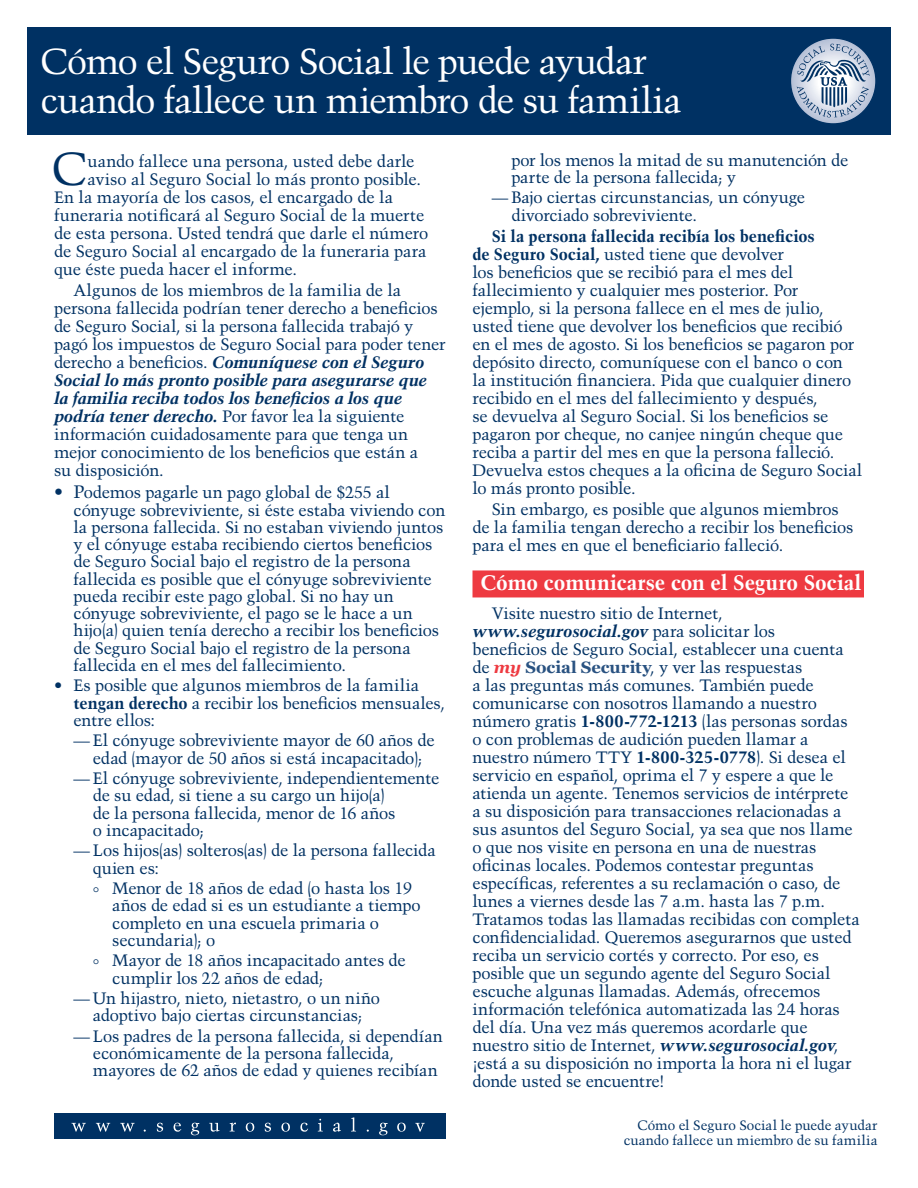
<style>
.page{position:relative;width:918px;height:1188px;background:#fff}
.page>*{position:absolute;margin:0;border:0;box-sizing:border-box;transform-origin:0 0}
.SP_Intro_Paragraph_c{font:46.2px "Trump Mediaeval";color:#003163}
.SP_Pub_Title_copy{font:36px/39px "Trump Mediaeval";letter-spacing:-.035em;color:#fff}
.SP_H1-1_copy{font:700 21px "Trump Mediaeval";letter-spacing:-.01em;color:#fff}
.SP_Paragraph_copy{font:16.5px/18px "Trump Mediaeval";letter-spacing:-.015em;color:#003163}
.Paragraph{font:16.5px/18px "Trump Mediaeval";letter-spacing:-.01em;color:#003163}
.SP_Intro_Paragraph_c-2{font:16.5px "Trump Mediaeval";letter-spacing:-.005em;color:#003163}
.Pub_Title_Small{font:13.5px/15px "Trump Mediaeval";color:#003163;text-align:right}
.s1{font-weight:700;font-style:italic}
.s2{font-size:18px}
.s3{font-weight:700}
.s4{font-family:"Georgia";font-weight:700;font-style:italic;color:#ee3a41}
.s5{font-family:"Georgia";font-weight:700;color:#295281}
</style>
<div class="page">
<div style="left:27px;top:27px;width:864px;height:108px;background:#003163"></div>
<svg style="left:790px;top:38px;width:86px;height:86px"></svg>
<svg style="left:797px;top:44px;width:73px;height:74px"></svg>
<div style="left:472px;top:570px;width:392px;height:27px;background:#ee3a41"></div>
<div style="left:54px;top:1114px;width:392px;height:25px;background:#003163"></div>
<svg style="left:71px;top:1117px;width:354px;height:18px"></svg>
<p class="SP_Pub_Title_copy" style="left:40px;top:42px;width:642px">Cómo el Seguro Social le puede ayudar cuando fallece un miembro de su familia</p>
<p class="SP_Intro_Paragraph_c" style="left:52px;top:140px;width:37px">C</p>
<p class="SP_Intro_Paragraph_c-2" style="left:88px;top:151px;width:328px">uando fallece una persona, usted debe darle</p>
<p class="SP_Intro_Paragraph_c-2" style="left:88px;top:169px;width:335px">aviso al Seguro Social lo más pronto posible.</p>
<p class="SP_Intro_Paragraph_c-2" style="left:54px;top:187px;width:340px">En la mayoría de los casos, el encargado de la</p>
<p class="SP_Intro_Paragraph_c-2" style="left:54px;top:205px;width:372px">funeraria notificará al Seguro Social de la muerte</p>
<p class="SP_Intro_Paragraph_c-2" style="left:54px;top:223px;width:376px">de esta persona. Usted tendrá que darle el número</p>
<p class="SP_Intro_Paragraph_c-2" style="left:54px;top:241px;width:374px">de Seguro Social al encargado de la funeraria para</p>
<p class="SP_Intro_Paragraph_c-2" style="left:54px;top:259px;width:245px">que éste pueda hacer el informe.</p>
<p class="Paragraph" style="left:54px;top:281px;width:393px;text-indent:19px">Algunos de los miembros de la familia de la persona fallecida podrían tener derecho a beneficios de Seguro Social, si la persona fallecida trabajó y pagó los impuestos de Seguro Social para poder tener derecho a beneficios. <span class="s1">Comuníquese con el Seguro Social lo más pronto posible para asegurarse que<br>la familia reciba todos los beneficios a los que podría tener derecho.</span> Por favor lea la siguiente información cuidadosamente para que tenga un mejor conocimiento de los beneficios que están a<br>su disposición.</p>
<p class="SP_Paragraph_copy" style="left:73px;top:484px;width:374px;line-height:17.2px;text-indent:-19px"><span class="s2">• P</span>odemos pagarle un pago global de $255 al cónyuge sobreviviente, si éste estaba viviendo con la persona fallecida. Si no estaban viviendo juntos y el cónyuge estaba recibiendo ciertos beneficios de Seguro Social bajo el registro de la persona fallecida es posible que el cónyuge sobreviviente pueda recibir este pago global. Si no hay un cónyuge sobreviviente, el pago se le hace a un hijo(a) quien tenía derecho a recibir los beneficios de Seguro Social bajo el registro de la persona fallecida en el mes del fallecimiento.</p>
<p class="SP_Paragraph_copy" style="left:73px;top:677px;width:373px;line-height:17.2px;text-indent:-19px">• Es posible que algunos miembros de la familia <span class="s3">tengan derecho</span> a recibir los beneficios mensuales, entre ellos:</p>
<p class="SP_Paragraph_copy" style="left:73px;top:732px;width:363px;line-height:17.2px;text-align:center">— El cónyuge sobreviviente mayor de 60 años de edad (mayor de 50 años si está incapacitado);</p>
<p class="SP_Paragraph_copy" style="left:93px;top:770px;width:348px;line-height:17.2px;text-indent:-19px">— El cónyuge sobreviviente, independientemente de su edad, si tiene a su cargo un hijo(a)<br>de la persona fallecida, menor de 16 años<br>o incapacitado;</p>
<p class="SP_Paragraph_copy" style="left:93px;top:842px;width:344px;line-height:17.2px;text-indent:-19px">— Los hijos(as) solteros(as) de la persona fallecida quien es:</p>
<p class="SP_Paragraph_copy" style="left:112px;top:880px;width:310px;line-height:17.2px;text-indent:-19px">° Menor de 18 años de edad (o hasta los 19 años de edad si es un estudiante a tiempo completo en una escuela primaria o secundaria); o</p>
<p class="SP_Paragraph_copy" style="left:112px;top:952px;width:295px;line-height:17.2px;text-indent:-19px">° Mayor de 18 años incapacitado antes de cumplir los 22 años de edad;</p>
<p class="SP_Paragraph_copy" style="left:73px;top:990px;width:308px;line-height:17.2px;text-align:center">— Un hijastro, nieto, nietastro, o un niño adoptivo bajo ciertas circunstancias;</p>
<p class="SP_Paragraph_copy" style="left:93px;top:1027px;width:352px;line-height:17.2px;text-indent:-19px">— Los padres de la persona fallecida, si dependían económicamente de la persona fallecida, mayores de 62 años de edad y quienes recibían</p>
<p class="SP_Paragraph_copy" style="left:511px;top:151px;width:339px;line-height:17.2px">por los menos la mitad de su manutención de parte de la persona fallecida; y</p>
<p class="SP_Paragraph_copy" style="left:511px;top:189px;width:295px;line-height:17.2px;text-indent:-19px">— Bajo ciertas circunstancias, un cónyuge divorciado sobreviviente.</p>
<p class="SP_Paragraph_copy" style="left:472px;top:227px;width:391px;text-indent:19px"><span class="s3">Si la persona fallecida recibía los beneficios<br>de Seguro Social,</span> usted tiene que devolver<br>los beneficios que se recibió para el mes del fallecimiento y cualquier mes posterior. Por ejemplo, si la persona fallece en el mes de julio, usted tiene que devolver los beneficios que recibió en el mes de agosto. Si los beneficios se pagaron por depósito directo, comuníquese con el banco o con<br>la institución financiera. Pida que cualquier dinero recibido en el mes del fallecimiento y después,<br>se devuelva al Seguro Social. Si los beneficios se pagaron por cheque, no canjee ningún cheque que reciba a partir del mes en que la persona falleció.<br>Devuelva estos cheques a la oficina de Seguro Social lo más pronto posible.</p>
<p class="SP_Paragraph_copy" style="left:472px;top:500px;width:383px;text-indent:19px">Sin embargo, es posible que algunos miembros de la familia tengan derecho a recibir los beneficios para el mes en que el beneficiario falleció.</p>
<p class="SP_H1-1_copy" style="left:480px;top:569px;width:383px">Cómo comunicarse con el Seguro Social</p>
<p class="SP_Paragraph_copy" style="left:472px;top:604px;width:389px;text-indent:19px">Visite nuestro sitio de Internet, <span class="s1">www.segurosocial.gov</span> para solicitar los<br>beneficios de Seguro Social, establecer una cuenta de <span class="s4">my</span> <span class="s5">Social Security</span>, y ver las respuestas<br>a las preguntas más comunes. También puede comunicarse con nosotros llamando a nuestro número gratis <span class="s3">1-800-772-1213</span> (las personas sordas o con problemas de audición pueden llamar a nuestro número TTY <span class="s3">1-800-325-0778</span>). Si desea el servicio en español, oprima el 7 y espere a que le atienda un agente. Tenemos servicios de intérprete a su disposición para transacciones relacionadas a sus asuntos del Seguro Social, ya sea que nos llame o que nos visite en persona en una de nuestras oficinas locales. Podemos contestar preguntas específicas, referentes a su reclamación o caso, de lunes a viernes desde las 7 a.m. hasta las 7 p.m.<br>Tratamos todas las llamadas recibidas con completa confidencialidad. Queremos asegurarnos que usted reciba un servicio cortés y correcto. Por eso, es posible que un segundo agente del Seguro Social escuche algunas llamadas. Además, ofrecemos información telefónica automatizada las 24 horas del día. Una vez más queremos acordarle que nuestro sitio de Internet, <span class="s1">www.segurosocial.gov</span>, ¡está a su disposición no importa la hora ni el lugar donde usted se encuentre!</p>
<p class="Pub_Title_Small" style="left:624px;top:1117px;width:255px">Cómo el Seguro Social le puede ayudar cuando fallece un miembro de su familia</p>
</div>
